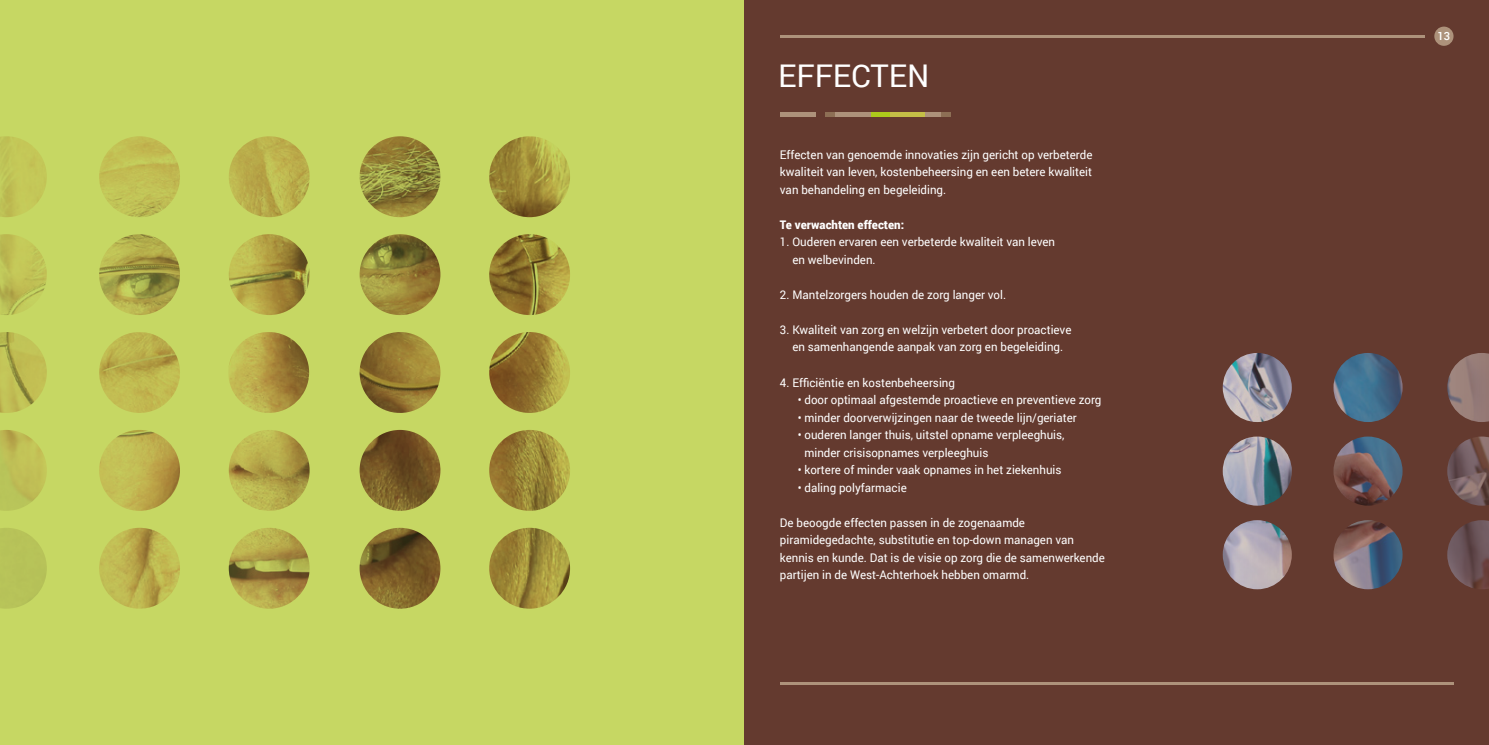
<style>
.page{position:relative;width:1489px;height:745px;background:#fff}
.page>*{position:absolute;margin:0;border:0;box-sizing:border-box;transform-origin:0 0}
.t1{font:31.25px "Roboto";color:#fff}
.t2{font:11.88px/17.5px "Roboto";color:#fff}
.t3{font:900 11.88px "Roboto";color:#fff}
.t4{font:500 11.25px "Roboto";color:#fff}
</style>
<div class="page">
<div style="left:0;top:0;width:744px;height:744px;background:#c6d763"></div>
<div style="left:744px;top:0;width:744px;height:744px;background:#643a2f"></div>
<img style="left:1222px;top:353px;width:266px;height:236px">
<hr style="left:780px;top:35px;width:644px;height:2px;background:#ad927b">
<div style="left:1434px;top:27px;width:19px;height:19px;background:#ad927b;border-radius:50%"></div>
<hr style="left:780px;top:681px;width:673px;height:3px;background:#ad927b">
<img style="left:0;top:136px;width:570px;height:472px">
<hr style="left:780px;top:112px;width:35px;height:4px;background:#ad927b">
<hr style="left:835px;top:112px;width:35px;height:4px;background:#ad927b">
<hr style="left:870px;top:112px;width:20px;height:4px;background:#adc91b">
<hr style="left:925px;top:112px;width:16px;height:4px;background:#ad927b">
<hr style="left:825px;top:112px;width:10px;height:4px;background:#8d6f55">
<hr style="left:890px;top:112px;width:35px;height:4px;background:#c4bf47">
<svg style="left:941px;top:112px;width:9px;height:4px"></svg>
<h1 class="t1" style="left:778px;top:54px;width:153px">EFFECTEN</h1>
<p class="t2" style="left:780px;top:145px;width:314px;text-align:justify">Effecten van genoemde innovaties zijn gericht op verbeterde kwaliteit van leven, kostenbeheersing en een betere kwaliteit van behandeling en begeleiding.</p>
<p class="t3" style="left:780px;top:216px;width:126px">Te verwachten effecten:</p>
<p class="t2" style="left:792px;top:233px;width:264px;text-indent:-12px">1. Ouderen ervaren een verbeterde kwaliteit van leven en welbevinden.</p>
<p class="t2" style="left:780px;top:285px;width:228px">2. Mantelzorgers houden de zorg langer vol.</p>
<p class="t2" style="left:780px;top:320px;width:293px;text-align:center">3. Kwaliteit van zorg en welzijn verbetert door proactieve en samenhangende aanpak van zorg en begeleiding.</p>
<p class="t2" style="left:780px;top:373px;width:176px">4. Efficiëntie en kostenbeheersing</p>
<p class="t2" style="left:797px;top:390px;width:305px">• door optimaal afgestemde proactieve en preventieve zorg</p>
<p class="t2" style="left:797px;top:408px;width:281px">• minder doorverwijzingen naar de tweede lijn/geriater</p>
<p class="t2" style="left:804px;top:425px;width:261px;text-indent:-7px">• ouderen langer thuis, uitstel opname verpleeghuis, minder crisisopnames verpleeghuis</p>
<p class="t2" style="left:797px;top:460px;width:265px">• kortere of minder vaak opnames in het ziekenhuis</p>
<p class="t2" style="left:797px;top:478px;width:111px">• daling polyfarmacie</p>
<p class="t2" style="left:780px;top:513px;width:326px">De beoogde effecten passen in de zogenaamde piramidegedachte, substitutie en top-down managen van kennis en kunde. Dat is de visie op zorg die de samenwerkende partijen in de West-Achterhoek hebben omarmd.</p>
<p class="t4" style="left:1437px;top:28px;width:14px">13</p>
</div>
